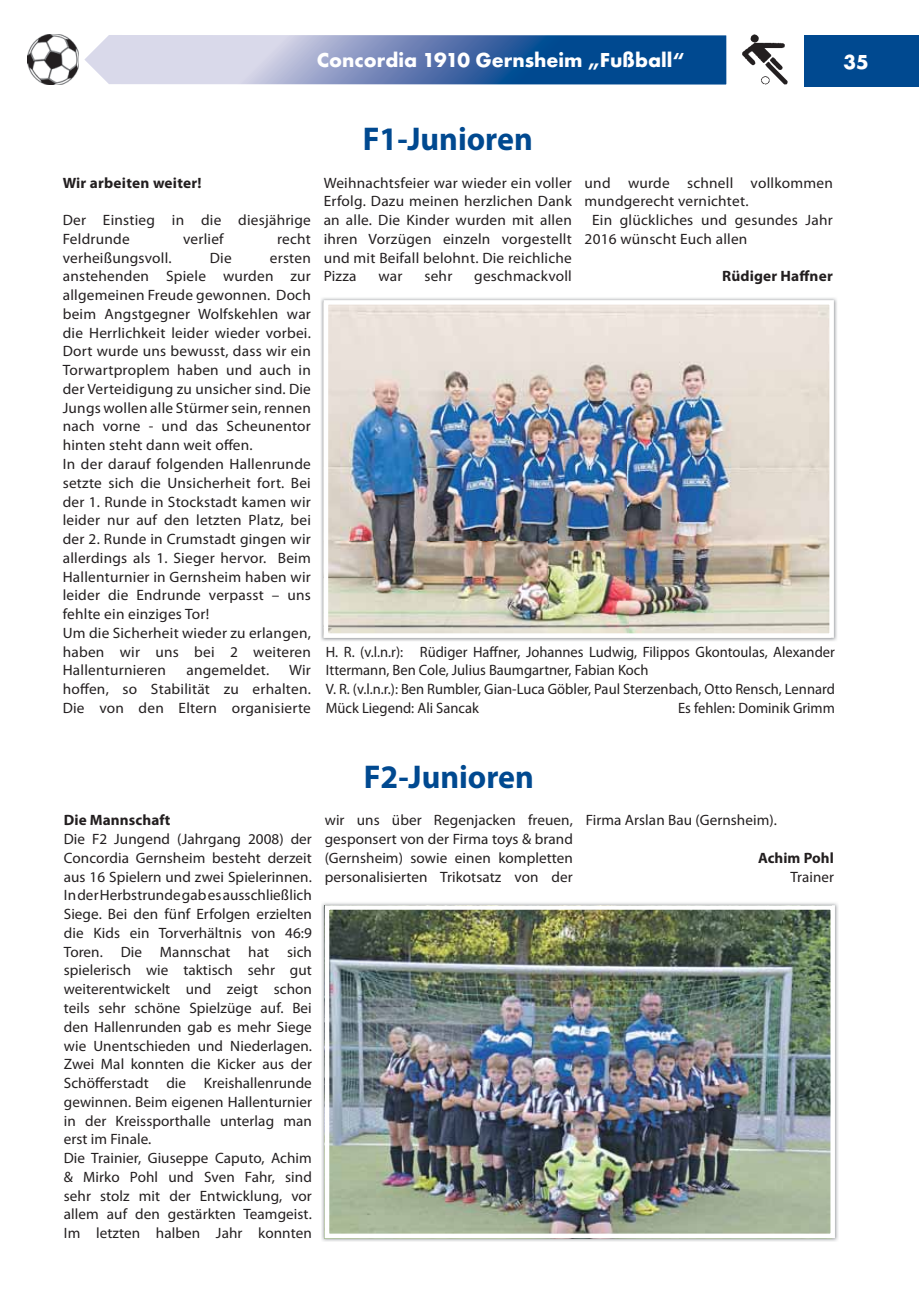
<style>
.page{position:relative;width:919px;height:1289px;background:#fff}
.page>*{position:absolute;margin:0;border:0;box-sizing:border-box;transform-origin:0 0}
.t1{font:700 33px "Myriad Pro";color:#004990}
.t2{font:700 21px "Futura T";color:#fff}
.t3{font:15px/18.8px "Myriad Pro";letter-spacing:.005em;color:#231f20}
.t4{font:700 15px "Myriad Pro";letter-spacing:.01em;color:#231f20}
</style>
<div class="page">
<img style="left:28px;top:34px;width:51px;height:51px">
<svg style="left:84px;top:35px;width:642px;height:50px;background:#6e8ebb"></svg>
<img style="left:742px;top:34px;width:46px;height:51px">
<div style="left:804px;top:36px;width:114px;height:51px;background:#004990"></div>
<img style="left:321px;top:298px;width:516px;height:343px">
<img style="left:329px;top:305px;width:499px;height:328px">
<div style="left:324px;top:300px;width:509px;height:338px;border:4px solid #fff"></div>
<img style="left:321px;top:903px;width:517px;height:338px">
<img style="left:330px;top:910px;width:499px;height:323px">
<div style="left:325px;top:905px;width:509px;height:333px;border:4px solid #fff"></div>
<h2 class="t2" style="left:317px;top:52px;width:369px">Concordia 1910 Gernsheim „Fußball“</h2>
<h2 class="t2" style="left:843px;top:54px;width:27px">35</h2>
<p class="t4" style="left:63px;top:177px;width:140px">Wir arbeiten weiter!</p>
<p class="t3" style="left:63px;top:212px;width:250px">Der Einstieg in die diesjährige<br>Feldrunde</p>
<p class="t3" style="left:183px;top:231px;width:42px">verlief</p>
<p class="t3" style="left:277px;top:231px;width:35px">recht</p>
<p class="t3" style="left:63px;top:250px;width:110px">verheißungsvoll.</p>
<p class="t3" style="left:210px;top:250px;width:23px">Die</p>
<p class="t3" style="left:63px;top:250px;width:250px;text-indent:207px">ersten anstehenden Spiele wurden zur allgemeinen Freude gewonnen. Doch beim Angstgegner Wolfskehlen war die Herrlichkeit leider wieder vorbei.<br>Dort wurde uns bewusst, dass wir ein<br>Torwartproplem haben und auch in der Verteidigung zu unsicher sind. Die<br>Jungs wollen alle Stürmer sein, rennen nach vorne - und das Scheunentor hinten steht dann weit offen.<br>In der darauf folgenden Hallenrunde setzte sich die Unsicherheit fort. Bei der 1. Runde in Stockstadt kamen wir leider nur auf den letzten Platz, bei der 2. Runde in Crumstadt gingen wir allerdings als 1. Sieger hervor. Beim<br>Hallenturnier in Gernsheim haben wir leider die Endrunde verpasst – uns fehlte ein einziges Tor!<br>Um die Sicherheit wieder zu erlangen, haben wir uns bei 2 weiteren<br>Hallenturnieren</p>
<p class="t3" style="left:186px;top:662px;width:84px">angemeldet.</p>
<p class="t3" style="left:63px;top:662px;width:250px;text-align:justify;text-indent:226px">Wir hoffen, so Stabilität zu erhalten.<br>Die von den Eltern organisierte</p>
<h1 class="t1" style="left:362px;top:127px;width:172px">F1-Junioren</h1>
<p class="t3" style="left:324px;top:175px;width:250px;text-align:justify">Weihnachtsfeier war wieder ein voller Erfolg. Dazu meinen herzlichen Dank an alle. Die Kinder wurden mit allen ihren Vorzügen einzeln vorgestellt und mit Beifall belohnt. Die reichliche Pizza</p>
<p class="t3" style="left:378px;top:268px;width:26px">war</p>
<p class="t3" style="left:424px;top:268px;width:29px">sehr</p>
<p class="t3" style="left:474px;top:268px;width:99px">geschmackvoll</p>
<p class="t3" style="left:584px;top:175px;width:250px">und wurde schnell vollkommen</p>
<p class="t3" style="left:584px;top:193px;width:165px">mundgerecht vernichtet.</p>
<p class="t3" style="left:592px;top:212px;width:242px">Ein glückliches und gesundes Jahr</p>
<p class="t3" style="left:584px;top:231px;width:164px">2016 wünscht Euch allen</p>
<p class="t4" style="left:722px;top:271px;width:112px">Rüdiger Haffner</p>
<p class="t3" style="left:326px;top:643px;width:510px">H. R. (v.l.n.r): Rüdiger Haffner, Johannes Ludwig, Filippos Gkontoulas, Alexander Ittermann, Ben Cole, Julius Baumgartner, Fabian Koch<br>V. R. (v.l.n.r.): Ben Rumbler, Gian-Luca Göbler, Paul Sterzenbach, Otto Rensch, Lennard Mück Liegend: Ali Sancak</p>
<p class="t3" style="left:678px;top:700px;width:158px">Es fehlen: Dominik Grimm</p>
<p class="t4" style="left:64px;top:814px;width:108px">Die Mannschaft</p>
<p class="t3" style="left:64px;top:831px;width:250px">Die F2 Jungend (Jahrgang 2008) der Concordia Gernsheim besteht derzeit aus 16 Spielern und zwei Spielerinnen.<br>In der Herbstrunde gab es ausschließlich Siege. Bei den fünf Erfolgen erzielten die Kids ein Torverhältnis von 46:9<br>Toren. Die Mannschat hat sich spielerisch wie taktisch sehr gut weiterentwickelt und zeigt schon teils sehr schöne Spielzüge auf. Bei den Hallenrunden gab es mehr Siege wie Unentschieden und Niederlagen.<br>Zwei Mal konnten die Kicker aus der Schöfferstadt die Kreishallenrunde gewinnen. Beim eigenen Hallenturnier in der Kreissporthalle unterlag man erst im Finale.<br>Die Trainier, Giuseppe Caputo, Achim &amp; Mirko Pohl und Sven Fahr, sind sehr stolz mit der Entwicklung, vor allem auf den gestärkten Teamgeist.<br>Im letzten halben Jahr konnten</p>
<h1 class="t1" style="left:364px;top:764px;width:172px">F2-Junioren</h1>
<p class="t3" style="left:325px;top:812px;width:249px;text-align:justify">wir uns über Regenjacken freuen, gesponsert von der Firma toys &amp; brand (Gernsheim) sowie einen kompletten personalisierten Trikotsatz von der</p>
<p class="t3" style="left:585px;top:812px;width:193px">Firma Arslan Bau (Gernsheim).</p>
<p class="t4" style="left:758px;top:852px;width:77px">Achim Pohl</p>
<p class="t3" style="left:790px;top:868px;width:45px">Trainer</p>
</div>
